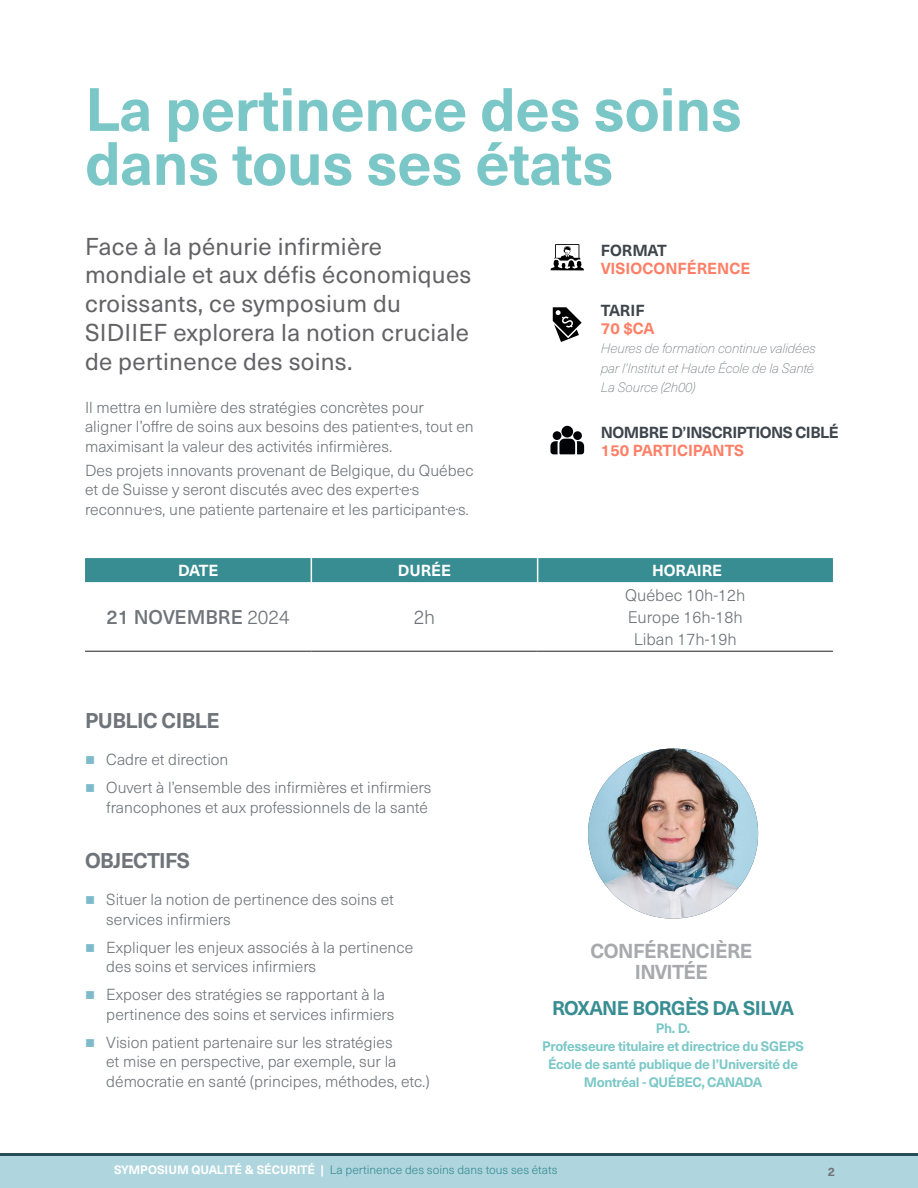
<style>
.page{position:relative;width:918px;height:1188px;background:#fff}
.page>*{position:absolute;margin:0;border:0;box-sizing:border-box;transform-origin:0 0}
.t1{font:700 60px/54px "Neue Haas Unica W1 G";letter-spacing:-.01em;color:#7bc7c7}
.Sous-titre{font:24px/28.8px "Neue Haas Unica W1 G";letter-spacing:.01em;color:#636366}
.t2{font:700 21px "Neue Haas Unica W1 G";letter-spacing:-.025em;color:#6e7479}
.Animatyeur_-_Nom{font:700 19.8px/21px "Neue Haas Unica W1 G";letter-spacing:-.025em;color:#a8a9ad;text-align:center}
.Animatyeur_-_Nom-2{font:700 19.5px "Neue Haas Unica W1 G";letter-spacing:-.03em;color:#388d92}
.Paragraphe{font:500 19.5px "Neue Haas Unica W1 G";color:#6e7479}
.Paragraphe-2{font:300 19.5px "Neue Haas Unica W1 G";color:#6e7479}
.Paragraphe-3{font:300 16.5px "Neue Haas Unica W1 G";color:#6e7479}
.Paragraphe-4{font:300 15.75px/19.5px "Neue Haas Unica W1 G";color:#6e7479}
.Topic{font:700 15.75px "Neue Haas Unica W1 G";letter-spacing:-.03em;color:#3e454c}
.Topic-2{font:700 15.75px "Neue Haas Unica W1 G";color:#ff7f66}
.Topic-3{font:700 15.75px "Neue Haas Unica W1 G";color:#fff}
.Animateur-Job{font:700 13.5px/18px "Neue Haas Unica W1 G";letter-spacing:-.025em;color:#7bc7c7;text-align:center}
.Info{font:italic 100 13.5px/19.5px "Neue Haas Unica W1 G";letter-spacing:-.01em;color:#6e7479;text-align:justify}
.t3{font:300 12px "Neue Haas Unica W1 G";color:#388d92}
.t4{font:700 12px "Neue Haas Unica W1 G";color:#6e7479}
.s1{font-weight:300}
.s2{font-weight:700;color:#fff}
</style>
<div class="page">
<div style="left:561px;top:426px;width:12px;height:12px;background:#000002;border-radius:50%"></div>
<svg style="left:550px;top:439px;width:34px;height:16px"></svg>
<div style="left:553px;top:431px;width:8px;height:9px;background:#000002;border-radius:50%"></div>
<div style="left:573px;top:431px;width:9px;height:9px;background:#000002;border-radius:50%"></div>
<svg style="left:551px;top:244px;width:33px;height:26px"></svg>
<svg style="left:553px;top:307px;width:29px;height:35px"></svg>
<div style="left:0;top:1154px;width:918px;height:34px;background:#afd5de"></div>
<hr style="left:0;top:1153px;width:918px;height:2px;background:#274d5a">
<hr style="left:85px;top:651px;width:226px;height:1px;background:#231f20">
<hr style="left:538px;top:651px;width:295px;height:1px;background:#231f20">
<div style="left:85px;top:558px;width:748px;height:24px;background:#388d92"></div>
<hr style="left:311px;top:651px;width:227px;height:1px;background:#231f20">
<img style="left:588px;top:749px;width:170px;height:170px;border-radius:85px">
<h1 class="t1" style="left:85px;top:79px;width:659px">La pertinence des soins dans tous ses états</h1>
<p class="Sous-titre" style="left:85px;top:230px;width:388px">Face à la pénurie infirmière mondiale et aux défis économiques croissants, ce symposium du<br>SIDIIEF explorera la notion cruciale de pertinence des soins.</p>
<p class="Paragraphe-4" style="left:85px;top:397px;width:390px">Il mettra en lumière des stratégies concrètes pour aligner l’offre de soins aux besoins des patient·e·s, tout en maximisant la valeur des activités infirmières.</p>
<p class="Paragraphe-4" style="left:85px;top:460px;width:390px">Des projets innovants provenant de Belgique, du Québec et de Suisse y seront discutés avec des expert·e·s reconnu·e·s, une patiente partenaire et les participant·e·s.</p>
<p class="Topic" style="left:601px;top:238px;width:68px">FORMAT</p>
<p class="Topic-2" style="left:601px;top:256px;width:151px">VISIOCONFÉRENCE</p>
<p class="Topic" style="left:601px;top:298px;width:45px">TARIF</p>
<p class="Topic-2" style="left:601px;top:316px;width:55px">70 $CA</p>
<p class="Info" style="left:601px;top:338px;width:216px">Heures de formation continue validées par l’Institut et Haute École de la Santé La Source (2h00)</p>
<p class="Topic" style="left:601px;top:421px;width:239px">NOMBRE D’INSCRIPTIONS CIBLÉ</p>
<p class="Topic-2" style="left:601px;top:439px;width:145px">150 PARTICIPANTS</p>
<p class="Topic-3" style="left:178px;top:559px;width:42px">DATE</p>
<p class="Topic-3" style="left:398px;top:559px;width:55px">DURÉE</p>
<p class="Topic-3" style="left:652px;top:559px;width:72px">HORAIRE</p>
<p class="Paragraphe" style="left:107px;top:603px;width:185px">21 NOVEMBRE <span class="s1">2024</span></p>
<p class="Paragraphe-2" style="left:414px;top:603px;width:23px">2h</p>
<p class="Paragraphe-3" style="left:625px;top:583px;width:122px">Québec 10h-12h</p>
<p class="Paragraphe-3" style="left:628px;top:605px;width:116px">Europe 16h-18h</p>
<p class="Paragraphe-3" style="left:634px;top:627px;width:105px">Liban 17h-19h</p>
<h2 class="t2" style="left:85px;top:705px;width:136px">PUBLIC CIBLE</h2>
<p class="Paragraphe-4" style="left:106px;top:749px;width:124px">Cadre et direction</p>
<p class="Paragraphe-4" style="left:106px;top:777px;width:327px">Ouvert à l’ensemble des infirmières et infirmiers francophones et aux professionnels de la santé</p>
<h2 class="t2" style="left:85px;top:845px;width:106px">OBJECTIFS</h2>
<p class="Paragraphe-4" style="left:106px;top:889px;width:289px">Situer la notion de pertinence des soins et services infirmiers</p>
<p class="Paragraphe-4" style="left:106px;top:937px;width:308px">Expliquer les enjeux associés à la pertinence des soins et services infirmiers</p>
<p class="Paragraphe-4" style="left:106px;top:984px;width:290px">Exposer des stratégies se rapportant à la pertinence des soins et services infirmiers</p>
<p class="Paragraphe-4" style="left:106px;top:1032px;width:325px">Vision patient partenaire sur les stratégies<br>et mise en perspective, par exemple, sur la démocratie en santé (principes, méthodes, etc.)</p>
<p class="Animatyeur_-_Nom" style="left:590px;top:939px;width:163px">CONFÉRENCIÈRE<br>INVITÉE</p>
<p class="Animatyeur_-_Nom-2" style="left:552px;top:993px;width:244px">ROXANE BORGÈS DA SILVA</p>
<p class="Animateur-Job" style="left:656px;top:1018px;width:36px">Ph. D.</p>
<p class="Animateur-Job" style="left:542px;top:1036px;width:263px">Professeure titulaire et directrice du SGEPS</p>
<p class="Animateur-Job" style="left:548px;top:1054px;width:251px">École de santé publique de l’Université de<br>Montréal - QUÉBEC, CANADA</p>
<p class="t3" style="left:114px;top:1161px;width:445px"><span class="s2">SYMPOSIUM QUALITÉ &amp; SÉCURITÉ |</span> La pertinence des soins dans tous ses états</p>
<p class="t4" style="left:828px;top:1162px;width:9px">2</p>
</div>
